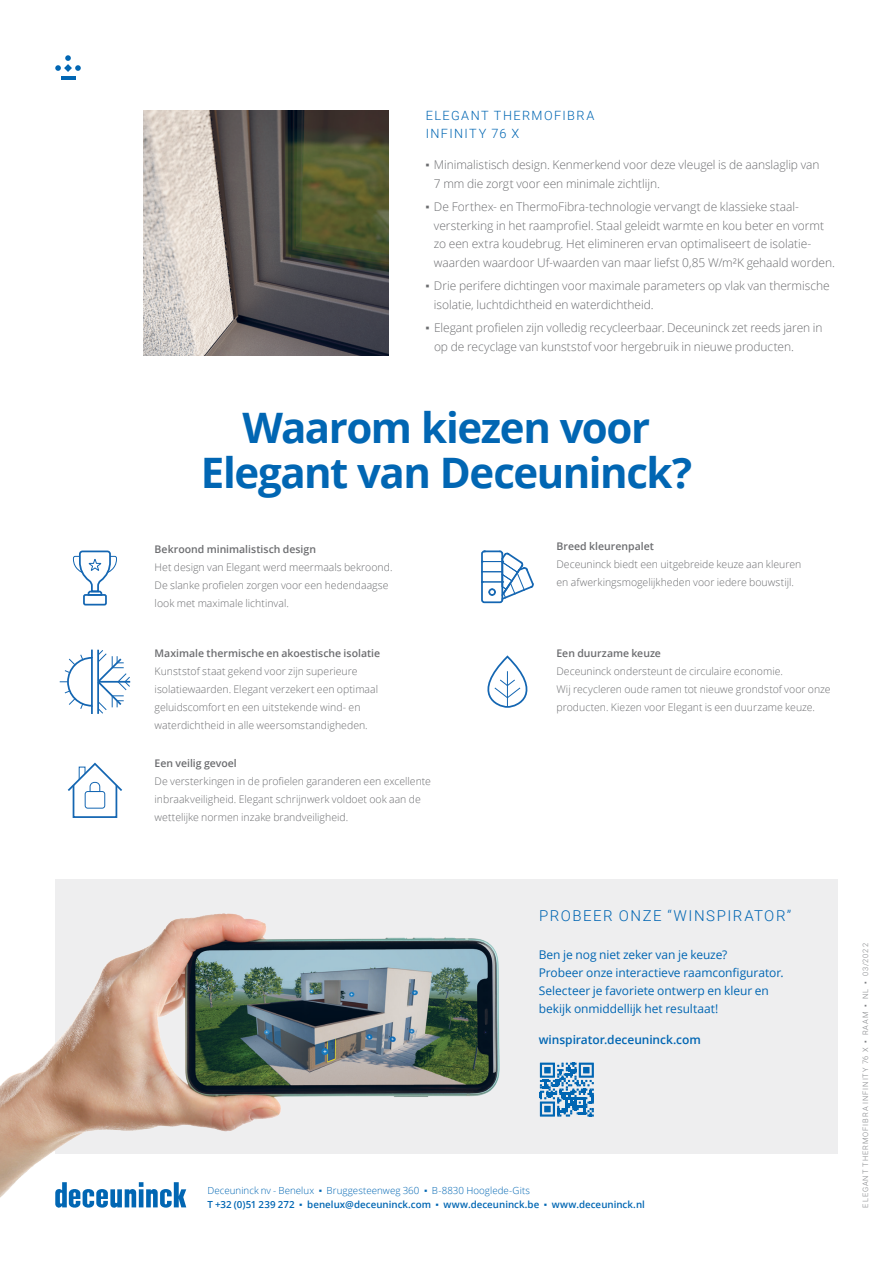
<style>
.page{position:relative;width:893px;height:1263px;background:#fff}
.page>*{position:absolute;margin:0;border:0;box-sizing:border-box;transform-origin:0 0}
.t1{font:700 42px/45px "Open Sans";letter-spacing:-.035em;color:#0166b3;text-align:center}
.t2{font:300 15px "Roboto";letter-spacing:.1em;color:#0166b3}
.t3{font:300 12.75px/18px "Roboto";letter-spacing:.11em;color:#0166b3}
.t4{font:300 12px/18.8px "Open Sans";letter-spacing:-.005em;color:#6c6d70}
.t5{font:12px/18px "Open Sans";letter-spacing:-.005em;color:#0166b3}
.t6{font:600 12px "Open Sans";letter-spacing:-.005em;color:#0166b3}
.t7{font:300 10.5px/18px "Open Sans";color:#6c6d70}
.t8{font:600 10.5px "Open Sans";color:#6c6d70}
.t9{font:600 9.75px/13.5px "Open Sans";letter-spacing:.005em;color:#0166b3}
.t10{font:300 7.5px "Roboto";letter-spacing:.125em;color:#808285}
.s1{font-family:"Arial";font-weight:400}
.s2{font-weight:300}
</style>
<div class="page">
<div style="left:55px;top:879px;width:783px;height:275px;background:#eeeeef"></div>
<hr style="left:61px;top:76px;width:14px;height:3px;background:#0166b3">
<svg style="left:55px;top:55px;width:26px;height:17px"></svg>
<div style="left:83px;top:594px;width:24px;height:11px;border:2px solid #1466b2;border-radius:2px"></div>
<svg style="left:73px;top:550px;width:44px;height:47px"></svg>
<div style="left:73px;top:784px;width:44px;height:34px;border:2px solid #1466b2"></div>
<div style="left:85px;top:791px;width:20px;height:17px;border:1px solid #1466b2;border-radius:3px"></div>
<svg style="left:67px;top:762px;width:56px;height:31px"></svg>
<svg style="left:60px;top:649px;width:71px;height:65px"></svg>
<svg style="left:481px;top:550px;width:53px;height:54px"></svg>
<svg style="left:487px;top:655px;width:41px;height:53px"></svg>
<img style="left:0;top:913px;width:500px;height:295px">
<img style="left:144px;top:110px;width:244px;height:245px">
<svg style="left:540px;top:1062px;width:54px;height:54px"></svg>
<svg style="left:55px;top:1182px;width:131px;height:26px"></svg>
<p class="t3" style="left:426px;top:106px;width:170px">ELEGANT THERMOFIBRA<br>INFINITY 76 X</p>
<p class="t4" style="left:434px;top:155px;width:387px;text-indent:-9px"><span class="s1">▪</span> Minimalistisch design. Kenmerkend voor deze vleugel is de aanslaglip van<br>7 mm die zorgt voor een minimale zichtlijn.</p>
<p class="t4" style="left:434px;top:197px;width:402px;text-indent:-9px"><span class="s1">▪</span> De Forthex- en ThermoFibra-technologie vervangt de klassieke staal&shy;versterking in het raamprofiel. Staal geleidt warmte en kou beter en vormt zo een extra koudebrug. Het elimineren ervan optimaliseert de isolatie&shy;waarden waardoor Uf-waarden van maar liefst 0,85 W/m²K gehaald worden.</p>
<p class="t4" style="left:434px;top:276px;width:397px;text-indent:-9px"><span class="s1">▪</span> Drie perifere dichtingen voor maximale parameters op vlak van thermische isolatie, luchtdichtheid en waterdichtheid.</p>
<p class="t4" style="left:434px;top:318px;width:390px;text-indent:-9px"><span class="s1">▪</span> Elegant profielen zijn volledig recycleerbaar. Deceuninck zet reeds jaren in op de recyclage van kunststof voor hergebruik in nieuwe producten.</p>
<h1 class="t1" style="left:201px;top:405px;width:493px">Waarom kiezen voor<br>Elegant van Deceuninck?</h1>
<p class="t8" style="left:155px;top:542px;width:163px">Bekroond minimalistisch design</p>
<p class="t7" style="left:155px;top:558px;width:239px">Het design van Elegant werd meermaals bekroond.<br>De slanke profielen zorgen voor een hedendaagse look met maximale lichtinval.</p>
<p class="t8" style="left:155px;top:645px;width:227px">Maximale thermische en akoestische isolatie</p>
<p class="t7" style="left:155px;top:661px;width:225px">Kunststof staat gekend voor zijn superieure isolatiewaarden. Elegant verzekert een optimaal geluidscomfort en een uitstekende wind- en waterdichtheid in alle weersomstandigheden.</p>
<p class="t8" style="left:155px;top:756px;width:84px">Een veilig gevoel</p>
<p class="t7" style="left:155px;top:772px;width:278px">De versterkingen in de profielen garanderen een excellente inbraakveiligheid. Elegant schrijnwerk voldoet ook aan de wettelijke normen inzake brandveiligheid.</p>
<p class="t8" style="left:556px;top:539px;width:99px">Breed kleurenpalet</p>
<p class="t7" style="left:556px;top:555px;width:246px">Deceuninck biedt een uitgebreide keuze aan kleuren en afwerkingsmogelijkheden voor iedere bouwstijl.</p>
<p class="t8" style="left:556px;top:646px;width:106px">Een duurzame keuze</p>
<p class="t7" style="left:556px;top:662px;width:276px">Deceuninck ondersteunt de circulaire economie.<br>Wij recycleren oude ramen tot nieuwe grondstof voor onze producten. Kiezen voor Elegant is een duurzame keuze.</p>
<h2 class="t2" style="left:539px;top:905px;width:254px">PROBEER ONZE “WINSPIRATOR”</h2>
<p class="t5" style="left:539px;top:946px;width:246px">Ben je nog niet zeker van je keuze?<br>Probeer onze interactieve raamconfigurator.<br>Selecteer je favoriete ontwerp en kleur en bekijk onmiddellijk het resultaat!</p>
<p class="t6" style="left:539px;top:1031px;width:164px">winspirator.deceuninck.com</p>
<p class="t9" style="left:208px;top:1184px;width:439px"><span class="s2">Deceuninck nv - Benelux</span> <span class="s1">▪</span> <span class="s2">Bruggesteenweg 360</span> <span class="s1">▪</span> <span class="s2">B-8830 Hooglede-Gits<br></span>T +32 (0)51 239 272 <span class="s1">▪</span> benelux@deceuninck.com <span class="s1">▪</span> www.deceuninck.be <span class="s1">▪</span> www.deceuninck.nl</p>
<p class="t10" style="left:860px;top:1207px;width:266px;rotate:-90deg">ELEGANT THERMOFIBRA INFINITY 76 X <span class="s1">▪</span> RAAM <span class="s1">▪</span> NL <span class="s1">▪</span> 03/2022</p>
</div>
